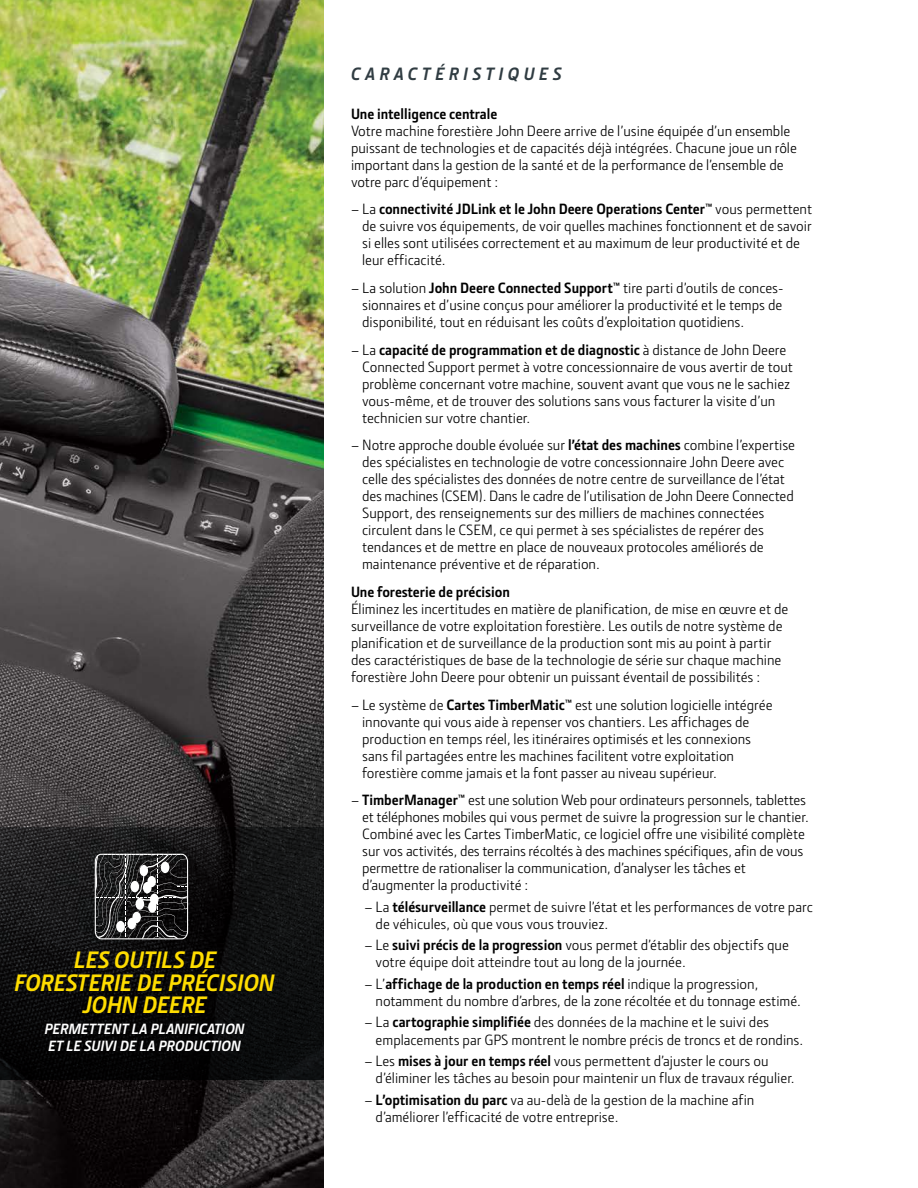
<style>
.page{position:relative;width:918px;height:1188px;background:#fff}
.page>*{position:absolute;margin:0;border:0;box-sizing:border-box;transform-origin:0 0}
.t1{font:italic 700 24px/22.5px "JD Sans Pro";letter-spacing:-.005em;color:#fd0;text-align:center}
.t2{font:italic 700 18px "JD Sans Pro";letter-spacing:.25em;color:#303c42}
.t3{font:15px/17px "JD Sans Pro";color:#000}
.t4{font:italic 700 15px/16.5px "JD Sans Pro";letter-spacing:-.005em;color:#fff}
.t5{font:700 15px "JD Sans Pro";color:#000}
.s1{font-weight:700}
</style>
<div class="page">
<img style="left:0;top:0;width:324px;height:1188px">
<svg style="left:0;top:827px;width:324px;height:253px;background:#0f0f10"></svg>
<svg style="left:94px;top:853px;width:95px;height:87px;background:#4a4a4b"></svg>
<h1 class="t1" style="left:14px;top:948px;width:262px">LES OUTILS DE<br>FORESTERIE DE PRÉCISION<br>JOHN DEERE</h1>
<p class="t4" style="left:45px;top:1020px;width:202px">PERMETTENT LA PLANIFICATION<br>ET LE SUIVI DE LA PRODUCTION</p>
<p class="t2" style="left:351px;top:62px;width:212px">CARACTÉRISTIQUES</p>
<p class="t5" style="left:351px;top:104px;width:148px">Une intelligence centrale</p>
<p class="t3" style="left:351px;top:122px;width:448px">Votre machine forestière John Deere arrive de l’usine équipée d’un ensemble puissant de technologies et de capacités déjà intégrées. Chacune joue un rôle important dans la gestion de la santé et de la performance de l’ensemble de votre parc d’équipement :</p>
<p class="t3" style="left:362px;top:200px;width:451px;text-indent:-11px">– La <span class="s1">connectivité JDLink et le John Deere Operations Center™</span> vous permettent de suivre vos équipements, de voir quelles machines fonctionnent et de savoir si elles sont utilisées correctement et au maximum de leur productivité et de leur efficacité.</p>
<p class="t3" style="left:362px;top:279px;width:423px;text-align:justify;text-indent:-11px">– La solution <span class="s1">John Deere Connected Support™</span> tire parti d’outils de conces&shy;sionnaires et d’usine conçus pour améliorer la productivité et le temps de disponibilité, tout en réduisant les coûts d’exploitation quotidiens.</p>
<p class="t3" style="left:362px;top:341px;width:432px;text-indent:-11px">– La <span class="s1">capacité de programmation et de diagnostic</span> à distance de John Deere Connected Support permet à votre concessionnaire de vous avertir de tout problème concernant votre machine, souvent avant que vous ne le sachiez vous-même, et de trouver des solutions sans vous facturer la visite d’un technicien sur votre chantier.</p>
<p class="t3" style="left:362px;top:436px;width:434px;text-indent:-11px">– Notre approche double évoluée sur <span class="s1">l’état des machines</span> combine l’expertise des spécialistes en technologie de votre concessionnaire John Deere avec celle des spécialistes des données de notre centre de surveillance de l’état des machines (CSEM). Dans le cadre de l’utilisation de John Deere Connected Support, des renseignements sur des milliers de machines connectées circulent dans le CSEM, ce qui permet à ses spécialistes de repérer des tendances et de mettre en place de nouveaux protocoles améliorés de maintenance préventive et de réparation.</p>
<p class="t5" style="left:351px;top:582px;width:160px">Une foresterie de précision</p>
<p class="t3" style="left:351px;top:600px;width:439px">Éliminez les incertitudes en matière de planification, de mise en œuvre et de surveillance de votre exploitation forestière. Les outils de notre système de planification et de surveillance de la production sont mis au point à partir des caractéristiques de base de la technologie de série sur chaque machine forestière John Deere pour obtenir un puissant éventail de possibilités :</p>
<p class="t3" style="left:362px;top:696px;width:412px;text-indent:-11px">– Le système de <span class="s1">Cartes TimberMatic™</span> est une solution logicielle intégrée innovante qui vous aide à repenser vos chantiers. Les affichages de production en temps réel, les itinéraires optimisés et les connexions sans fil partagées entre les machines facilitent votre exploitation forestière comme jamais et la font passer au niveau supérieur.</p>
<p class="t3" style="left:362px;top:791px;width:448px;text-indent:-11px">– <span class="s1">TimberManager™</span> est une solution Web pour ordinateurs personnels, tablettes et téléphones mobiles qui vous permet de suivre la progression sur le chantier.<br>Combiné avec les Cartes TimberMatic, ce logiciel offre une visibilité complète sur vos activités, des terrains récoltés à des machines spécifiques, afin de vous permettre de rationaliser la communication, d’analyser les tâches et d’augmenter la productivité :</p>
<p class="t3" style="left:376px;top:898px;width:439px;text-indent:-11px">– La <span class="s1">télésurveillance</span> permet de suivre l’état et les performances de votre parc de véhicules, où que vous vous trouviez.</p>
<p class="t3" style="left:376px;top:936px;width:415px;text-indent:-11px">– Le <span class="s1">suivi précis de la progression</span> vous permet d’établir des objectifs que votre équipe doit atteindre tout au long de la journée.</p>
<p class="t3" style="left:376px;top:975px;width:427px;text-indent:-11px">– L’<span class="s1">affichage de la production en temps réel</span> indique la progression, notamment du nombre d’arbres, de la zone récoltée et du tonnage estimé.</p>
<p class="t3" style="left:376px;top:1014px;width:429px;text-indent:-11px">– La <span class="s1">cartographie simplifiée</span> des données de la machine et le suivi des emplacements par GPS montrent le nombre précis de troncs et de rondins.</p>
<p class="t3" style="left:376px;top:1052px;width:421px;text-indent:-11px">– Les <span class="s1">mises à jour en temps réel</span> vous permettent d’ajuster le cours ou d’éliminer les tâches au besoin pour maintenir un flux de travaux régulier.</p>
<p class="t3" style="left:376px;top:1091px;width:380px;text-indent:-11px">– <span class="s1">L’optimisation du parc</span> va au-delà de la gestion de la machine afin d’améliorer l’efficacité de votre entreprise.</p>
</div>
